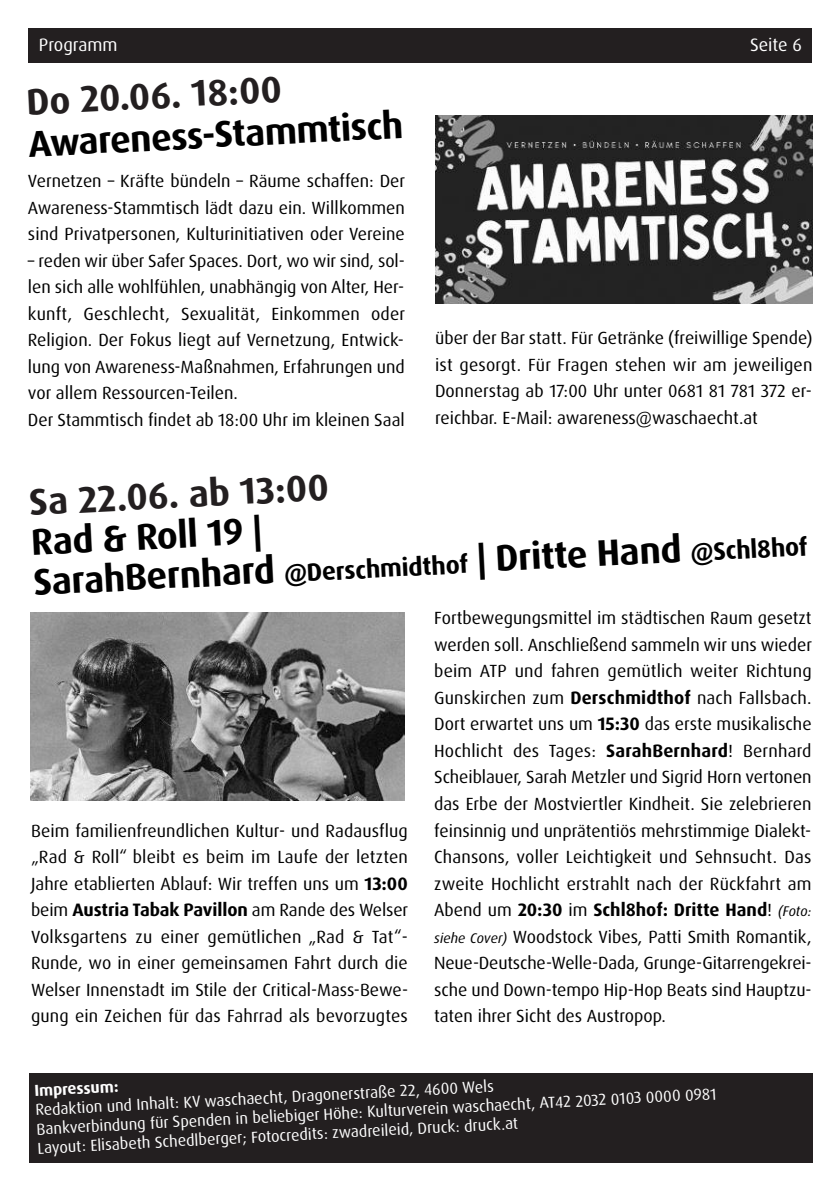
<style>
.page{position:relative;width:840px;height:1191px;background:#fff}
.page>*{position:absolute;margin:0;border:0;box-sizing:border-box;transform-origin:0 0}
.t1{font:700 37px/40px "Dax OT";color:#000}
.t2{font:700 37px "Dax OT";color:#231f20}
.t3{font:700 18px "Dax Pro";color:#000}
.t4{font:18px "Dax OT";color:#fff}
.t5{font:17.6px/26.6px "Dax Pro";color:#000;text-align:justify}
.t6{font:16px/19.2px "Dax OT";color:#fff}
.t7{font:700 16px "Dax OT";color:#fff}
.s1{font-size:25px}
.s2{font-weight:700;font-size:18px}
.s3{font-weight:400;font-size:17.6px}
.s4{font-weight:400;font-style:italic;font-size:14px}
.s5{font-style:italic;font-size:14px}
</style>
<div class="page">
<div style="left:28px;top:28px;width:783px;height:34px;background:#231f20"></div>
<img style="left:30px;top:612px;width:375px;height:188px">
<div style="left:29px;top:1073px;width:782px;height:90px;background:#231f20"></div>
<img style="left:435px;top:115px;width:377px;height:188px">
<p class="t4" style="left:39px;top:36px;width:80px">Programm</p>
<p class="t4" style="left:749px;top:37px;width:53px">Seite 6</p>
<h1 class="t2" style="left:25px;top:86px;width:257px;rotate:-3deg">Do 20.06. 18:00</h1>
<h1 class="t1" style="left:28px;top:127px;width:376px;rotate:-3deg">Awareness-Stammtisch</h1>
<p class="t5" style="left:28px;top:169px;width:378px">Vernetzen – Kräfte bündeln – Räume schaffen: Der Awareness-Stammtisch lädt dazu ein. Willkommen sind Privatpersonen, Kulturinitiativen oder Vereine</p>
<p class="t5" style="left:28px;top:248px;width:378px;text-align:left">– reden wir über Safer Spaces. Dort, wo wir sind, sol&shy;len sich alle wohlfühlen, unabhängig von Alter, Her&shy;kunft, Geschlecht, Sexualität, Einkommen oder Religion. Der Fokus liegt auf Vernetzung, Entwick&shy;lung von Awareness-Maßnahmen, Erfahrungen und vor allem Ressourcen-Teilen.<br>Der Stammtisch findet ab 18:00 Uhr im kleinen Saal</p>
<p class="t5" style="left:435px;top:326px;width:378px">über der Bar statt. Für Getränke (freiwillige Spende) ist gesorgt. Für Fragen stehen wir am jeweiligen Donnerstag ab 17:00 Uhr unter 0681 81 781 372 er&shy;reichbar. E-Mail: awareness@waschaecht.at</p>
<h1 class="t2" style="left:28px;top:486px;width:301px;rotate:-3deg">Sa 22.06. ab 13:00</h1>
<h1 class="t1" style="left:30px;top:525px;width:776px;rotate:-3deg">Rad &amp; Roll 19 |<br>SarahBernhard <span class="s1">@Derschmidthof</span> | Dritte Hand <span class="s1">@Schl8hof</span></h1>
<p class="t5" style="left:434px;top:606px;width:379px">Fortbewegungsmittel im städtischen Raum gesetzt werden soll. Anschließend sammeln wir uns wieder beim ATP und fahren gemütlich weiter Richtung Gunskirchen zum <span class="s2">Derschmidthof</span> nach Fallsbach.<br>Dort erwartet uns um <span class="s2">15:30</span> das erste musikalische Hochlicht des Tages: <span class="s2">SarahBernhard</span>! Bernhard Scheiblauer, Sarah Metzler und Sigrid Horn vertonen das Erbe der Mostviertler Kindheit. Sie zelebrieren feinsinnig und unprätentiös mehrstimmige Dialekt-Chansons, voller Leichtigkeit und Sehnsucht. Das zweite Hochlicht erstrahlt nach der Rückfahrt am</p>
<p class="t3" style="left:434px;top:902px;width:379px"><span class="s3">Abend um</span> 20:30 <span class="s3">im</span> Schl8hof: Dritte Hand<span class="s3">!</span> <span class="s4">(Foto:</span></p>
<p class="t5" style="left:434px;top:924px;width:379px"><span class="s5">siehe Cover)</span> Woodstock Vibes, Patti Smith Romantik, Neue-Deutsche-Welle-Dada, Grunge-Gitarrengekrei&shy;sche und Down-tempo Hip-Hop Beats sind Hauptzu&shy;taten ihrer Sicht des Austropop.</p>
<p class="t5" style="left:31px;top:818px;width:378px">Beim familienfreundlichen Kultur- und Radausflug „Rad &amp; Roll“ bleibt es beim im Laufe der letzten Jahre etablierten Ablauf: Wir treffen uns um <span class="s2">13:00 </span>beim <span class="s2">Austria Tabak Pavillon</span> am Rande des Welser Volksgartens zu einer gemütlichen „Rad &amp; Tat“- Runde, wo in einer gemeinsamen Fahrt durch die Welser Innenstadt im Stile der Critical-Mass-Bewe&shy;gung ein Zeichen für das Fahrrad als bevorzugtes</p>
<p class="t6" style="left:35px;top:1101px;width:682px;rotate:-3deg">Redaktion und Inhalt: KV waschaecht, Dragonerstraße 22, 4600 Wels<br>Bankverbindung für Spenden in beliebiger Höhe: Kulturverein waschaecht, AT42 2032 0103 0000 0981<br>Layout: Elisabeth Schedlberger; Fotocredits: zwadreileid, Druck: druck.at</p>
<p class="t7" style="left:34px;top:1083px;width:86px;rotate:-3deg">Impressum:</p>
</div>
